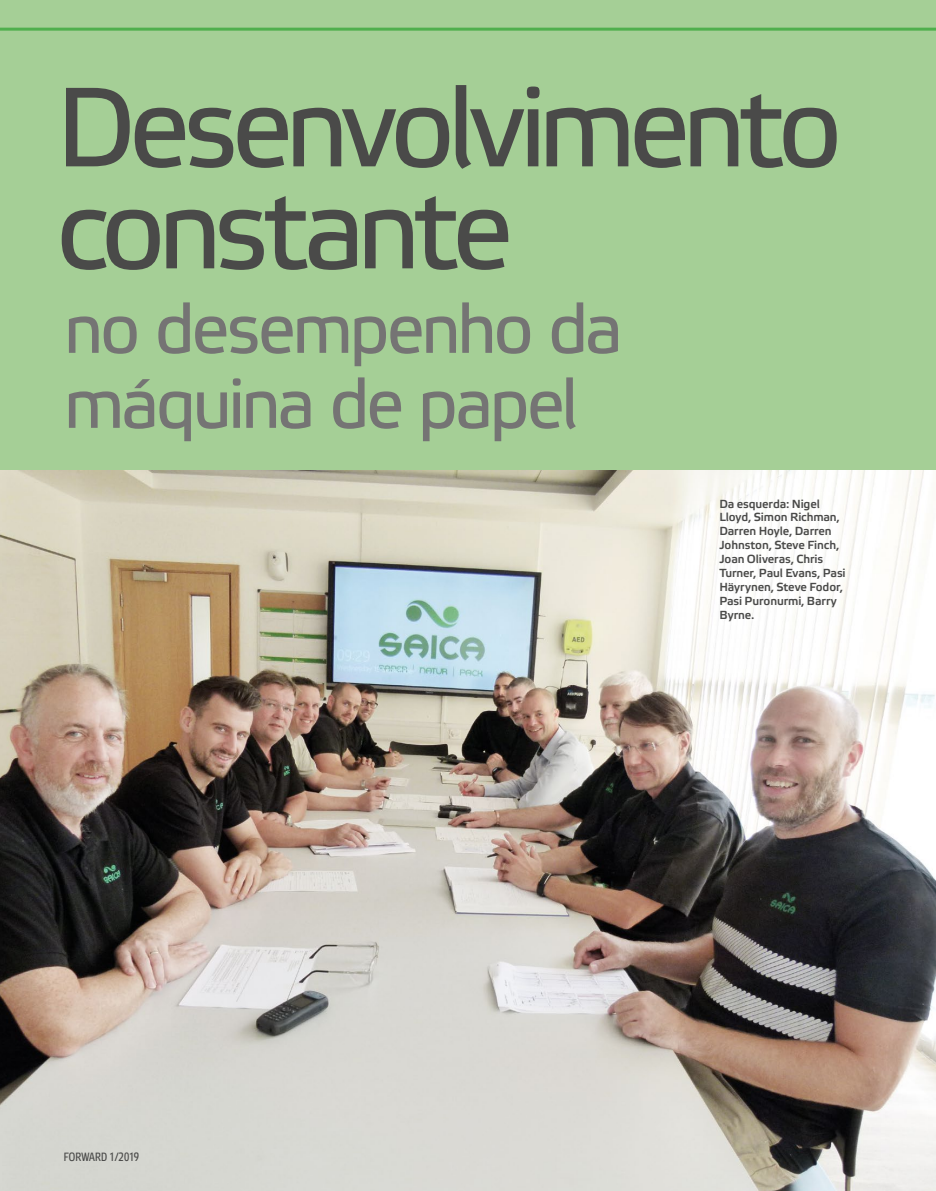
<style>
.page{position:relative;width:936px;height:1191px;background:#fff}
.page>*{position:absolute;margin:0;border:0;box-sizing:border-box;transform-origin:0 0}
.t1{font:112.5px/102px "Etelka Text";letter-spacing:-.07em;color:#4a4a49}
.t2{font:69.75px/75px "Etelka Text";letter-spacing:-.05em;color:#757474}
.t3{font:12px "Etelka Narrow Text";letter-spacing:.01em;color:#4a4a49}
.t4{font:500 11.7px/14px "Etelka";letter-spacing:-.01em;color:#4a4a49}
</style>
<div class="page">
<div style="left:0;top:0;width:935px;height:470px;background:#a5cf96"></div>
<img style="left:0;top:470px;width:935px;height:721px">
<hr style="left:0;top:28px;width:935px;height:3px;background:#4faf4d">
<h1 class="t1" style="left:55px;top:79px;width:789px">Desenvolvimento constante</h1>
<h2 class="t2" style="left:64px;top:292px;width:560px">no desempenho da máquina de papel</h2>
<p class="t3" style="left:64px;top:1150px;width:77px">FORWARD 1/2019</p>
<p class="t4" style="left:719px;top:497px;width:128px">Da esquerda: Nigel<br>Lloyd, Simon Richman,<br>Darren Hoyle, Darren<br>Johnston, Steve Finch,<br>Joan Oliveras, Chris<br>Turner, Paul Evans, Pasi<br>Häyrynen, Steve Fodor,<br>Pasi Puronurmi, Barry<br>Byrne.</p>
</div>
